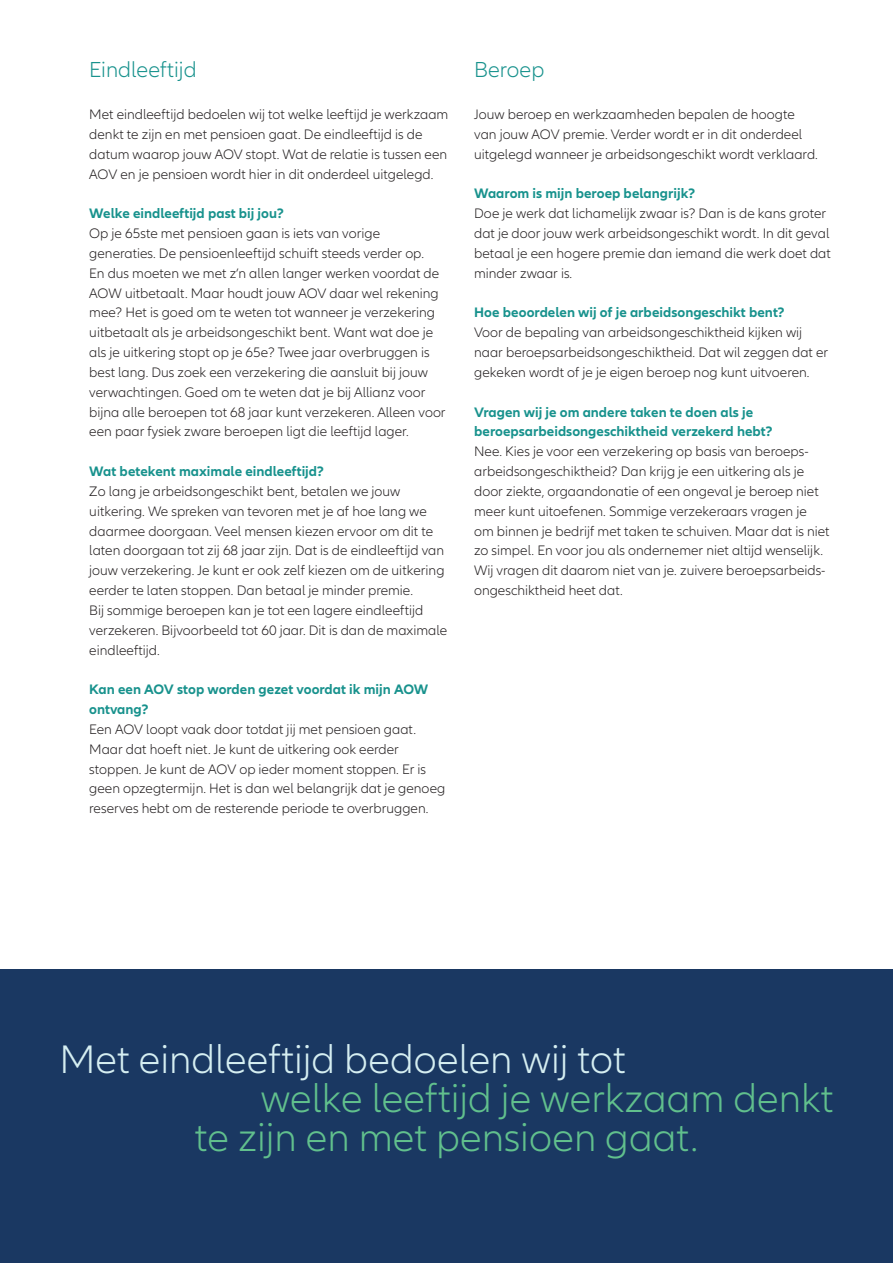
<style>
.page{position:relative;width:893px;height:1263px;background:#fff}
.page>*{position:absolute;margin:0;border:0;box-sizing:border-box;transform-origin:0 0}
.Copy_9_5_13_25_ASL_A{font:300 41.25px "Allianz Neo";color:#61c08d}
.Copy_9_5_13_25_ASL_A-2{font:300 41.25px "Allianz Neo";color:#d5eef1}
.Subhead_13_16_ASR_A4{font:300 22.5px "Allianz Neo";color:#18928d}
.Copy_9_5_13_25_ASL_A-3{font:300 14.25px/19.8px "Allianz Neo";color:#231f20}
.Copy_9_5_13_25_ASL_A-4{font:700 14.25px/19.8px "Allianz Neo";color:#18928d}
</style>
<div class="page">
<div style="left:0;top:969px;width:893px;height:294px;background:#1a3862"></div>
<p class="Subhead_13_16_ASR_A4" style="left:89px;top:57px;width:109px">Eindleeftijd</p>
<p class="Copy_9_5_13_25_ASL_A-3" style="left:89px;top:105px;width:360px">Met eindleeftijd bedoelen wij tot welke leeftijd je werkzaam denkt te zijn en met pensioen gaat. De eindleeftijd is de datum waarop jouw AOV stopt. Wat de relatie is tussen een AOV en je pensioen wordt hier in dit onderdeel uitgelegd.</p>
<p class="Copy_9_5_13_25_ASL_A-4" style="left:89px;top:204px;width:196px">Welke eindleeftijd past bij jou?</p>
<p class="Copy_9_5_13_25_ASL_A-3" style="left:89px;top:224px;width:358px">Op je 65ste met pensioen gaan is iets van vorige generaties. De pensioenleeftijd schuift steeds verder op.<br>En dus moeten we met z’n allen langer werken voordat de AOW uitbetaalt. Maar houdt jouw AOV daar wel rekening mee? Het is goed om te weten tot wanneer je verzekering uitbetaalt als je arbeidsongeschikt bent. Want wat doe je als je uitkering stopt op je 65e? Twee jaar overbruggen is best lang. Dus zoek een verzekering die aansluit bij jouw verwachtingen. Goed om te weten dat je bij Allianz voor bijna alle beroepen tot 68 jaar kunt verzekeren. Alleen voor een paar fysiek zware beroepen ligt die leeftijd lager.</p>
<p class="Copy_9_5_13_25_ASL_A-4" style="left:89px;top:462px;width:236px">Wat betekent maximale eindleeftijd?</p>
<p class="Copy_9_5_13_25_ASL_A-3" style="left:89px;top:482px;width:359px">Zo lang je arbeidsongeschikt bent, betalen we jouw uitkering. We spreken van tevoren met je af hoe lang we daarmee doorgaan. Veel mensen kiezen ervoor om dit te laten doorgaan tot zij 68 jaar zijn. Dat is de eindleeftijd van jouw verzekering. Je kunt er ook zelf kiezen om de uitkering eerder te laten stoppen. Dan betaal je minder premie.<br>Bij sommige beroepen kan je tot een lagere eindleeftijd verzekeren. Bijvoorbeeld tot 60 jaar. Dit is dan de maximale eindleeftijd.</p>
<p class="Copy_9_5_13_25_ASL_A-4" style="left:89px;top:680px;width:341px">Kan een AOV stop worden gezet voordat ik mijn AOW ontvang?</p>
<p class="Copy_9_5_13_25_ASL_A-3" style="left:89px;top:720px;width:358px">Een AOV loopt vaak door totdat jij met pensioen gaat.<br>Maar dat hoeft niet. Je kunt de uitkering ook eerder stoppen. Je kunt de AOV op ieder moment stoppen. Er is geen opzegtermijn. Het is dan wel belangrijk dat je genoeg reserves hebt om de resterende periode te overbruggen.</p>
<p class="Subhead_13_16_ASR_A4" style="left:474px;top:57px;width:72px">Beroep</p>
<p class="Copy_9_5_13_25_ASL_A-3" style="left:474px;top:105px;width:345px">Jouw beroep en werkzaamheden bepalen de hoogte van jouw AOV premie. Verder wordt er in dit onderdeel uitgelegd wanneer je arbeidsongeschikt wordt verklaard.</p>
<p class="Copy_9_5_13_25_ASL_A-4" style="left:474px;top:184px;width:223px">Waarom is mijn beroep belangrijk?</p>
<p class="Copy_9_5_13_25_ASL_A-3" style="left:474px;top:204px;width:358px">Doe je werk dat lichamelijk zwaar is? Dan is de kans groter dat je door jouw werk arbeidsongeschikt wordt. In dit geval betaal je een hogere premie dan iemand die werk doet dat minder zwaar is.</p>
<p class="Copy_9_5_13_25_ASL_A-4" style="left:474px;top:303px;width:312px">Hoe beoordelen wij of je arbeidsongeschikt bent?</p>
<p class="Copy_9_5_13_25_ASL_A-3" style="left:474px;top:323px;width:356px">Voor de bepaling van arbeidsongeschiktheid kijken wij naar beroepsarbeidsongeschiktheid. Dat wil zeggen dat er gekeken wordt of je je eigen beroep nog kunt uitvoeren.</p>
<p class="Copy_9_5_13_25_ASL_A-4" style="left:474px;top:402px;width:300px">Vragen wij je om andere taken te doen als je beroepsarbeidsongeschiktheid verzekerd hebt?</p>
<p class="Copy_9_5_13_25_ASL_A-3" style="left:474px;top:442px;width:357px">Nee. Kies je voor een verzekering op basis van beroeps&shy;arbeidsongeschiktheid? Dan krijg je een uitkering als je door ziekte, orgaandonatie of een ongeval je beroep niet meer kunt uitoefenen. Sommige verzekeraars vragen je om binnen je bedrijf met taken te schuiven. Maar dat is niet zo simpel. En voor jou als ondernemer niet altijd wenselijk.<br>Wij vragen dit daarom niet van je. zuivere beroepsarbeids&shy;ongeschiktheid heet dat.</p>
<p class="Copy_9_5_13_25_ASL_A-2" style="left:60px;top:1036px;width:568px">Met eindleeftijd bedoelen wij tot</p>
<p class="Copy_9_5_13_25_ASL_A" style="left:261px;top:1075px;width:574px">welke leeftijd je werkzaam denkt</p>
<p class="Copy_9_5_13_25_ASL_A" style="left:195px;top:1114px;width:505px">te zijn en met pensioen gaat.</p>
</div>
